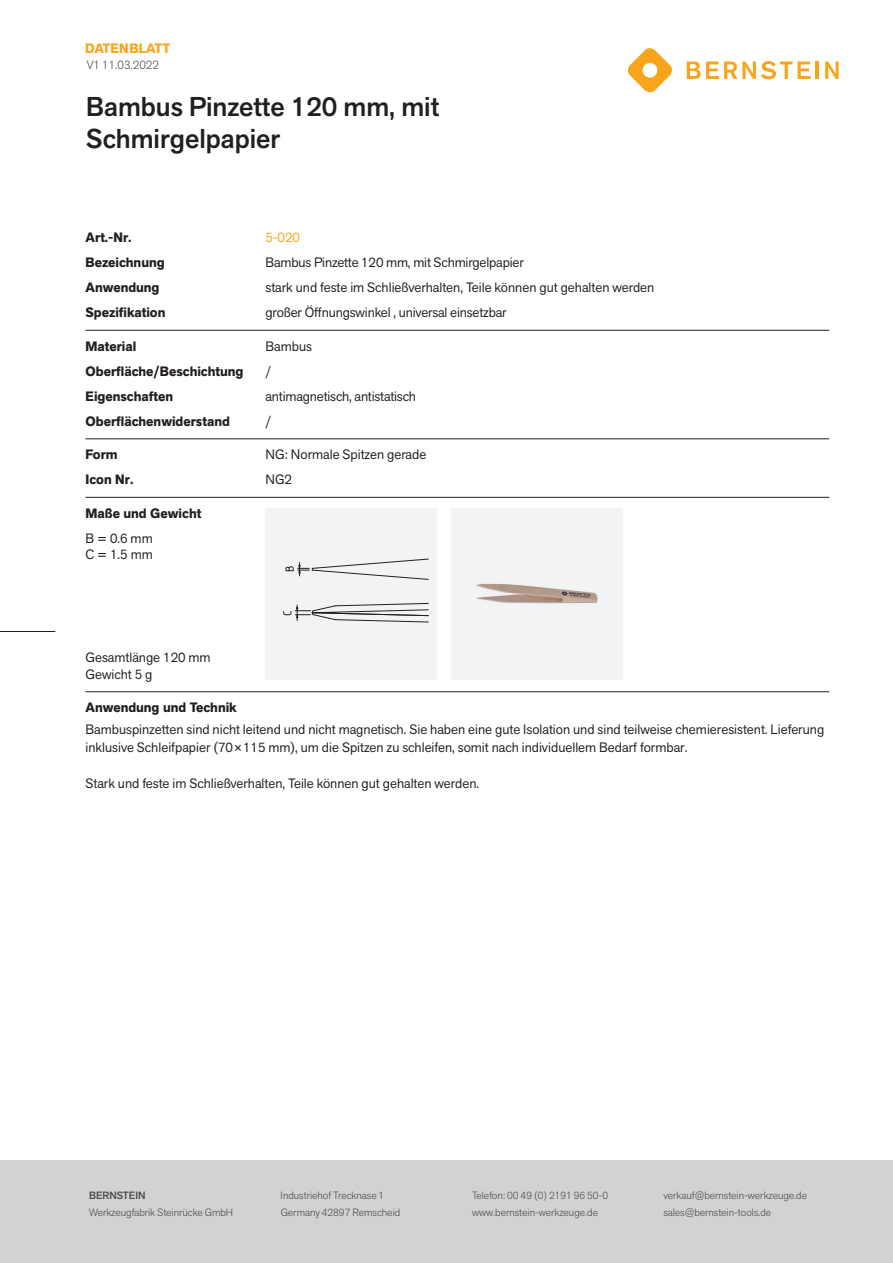
<style>
.page{position:relative;width:893px;height:1263px;background:#fff}
.page>*{position:absolute;margin:0;border:0;box-sizing:border-box;transform-origin:0 0}
.t1{font:500 27px/32.4px "Akzid Grtsk Next";color:#231f20}
.t2{font:13.5px/16.2px "Akzid Grtsk Next";color:#231f20}
.t3{font:700 13.5px "Akzid Grtsk Next";color:#231f20}
.t4{font:700 13.5px "Akzid Grtsk Next";letter-spacing:.01em;color:#f9a51b}
.t5{font:13.5px "Akzid Grtsk Next";color:#f9a51b}
.t6{font:12.6px "ISOCPEUR";color:#000001}
.t7{font:300 12px "Akzid Grtsk Next";color:#4b4c4d}
.t8{font:300 10.5px "Akzid Grtsk Next";color:#4b4c4d}
.t9{font:500 10.5px "Akzid Grtsk Next";color:#4b4c4d}
</style>
<div class="page">
<div style="left:0;top:1161px;width:893px;height:102px;background:#d1d2d4"></div>
<hr style="left:86px;top:330px;width:743px;height:1px;background:#231f20">
<hr style="left:86px;top:439px;width:743px;height:1px;background:#231f20">
<hr style="left:86px;top:497px;width:743px;height:1px;background:#231f20">
<hr style="left:86px;top:691px;width:743px;height:1px;background:#231f20">
<div style="left:451px;top:508px;width:171px;height:171px;background:#f2f3f4"></div>
<img style="left:476px;top:583px;width:122px;height:21px">
<div style="left:266px;top:508px;width:171px;height:172px;background:#f2f3f4"></div>
<svg style="left:298px;top:558px;width:131px;height:22px"></svg>
<svg style="left:295px;top:603px;width:134px;height:20px"></svg>
<svg style="left:627px;top:48px;width:45px;height:45px"></svg>
<svg style="left:687px;top:61px;width:123px;height:18px"></svg>
<hr style="left:815px;top:62px;width:4px;height:17px;background:#f9a51b">
<svg style="left:825px;top:62px;width:14px;height:17px"></svg>
<hr style="left:0;top:631px;width:55px;height:1px;background:#231f20">
<p class="t4" style="left:85px;top:39px;width:87px">DATENBLATT</p>
<p class="t7" style="left:87px;top:57px;width:74px">V1 11.03.2022</p>
<h1 class="t1" style="left:86px;top:90px;width:354px">Bambus Pinzette 120 mm, mit<br>Schmirgelpapier</h1>
<p class="t3" style="left:86px;top:229px;width:48px">Art.-Nr.</p>
<p class="t5" style="left:265px;top:229px;width:36px">5-020</p>
<p class="t3" style="left:86px;top:254px;width:81px">Bezeichnung</p>
<p class="t2" style="left:265px;top:254px;width:260px">Bambus Pinzette 120 mm, mit Schmirgelpapier</p>
<p class="t3" style="left:86px;top:279px;width:76px">Anwendung</p>
<p class="t2" style="left:265px;top:279px;width:390px">stark und feste im Schließverhalten, Teile können gut gehalten werden</p>
<p class="t3" style="left:86px;top:304px;width:81px">Spezifikation</p>
<p class="t2" style="left:265px;top:304px;width:243px">großer Öffnungswinkel , universal einsetzbar</p>
<p class="t3" style="left:86px;top:337px;width:52px">Material</p>
<p class="t2" style="left:265px;top:338px;width:48px">Bambus</p>
<p class="t3" style="left:86px;top:362px;width:159px">Oberfläche/Beschichtung</p>
<p class="t2" style="left:265px;top:363px;width:7px">/</p>
<p class="t3" style="left:86px;top:387px;width:89px">Eigenschaften</p>
<p class="t2" style="left:265px;top:388px;width:152px">antimagnetisch, antistatisch</p>
<p class="t3" style="left:86px;top:412px;width:146px">Oberflächenwiderstand</p>
<p class="t2" style="left:265px;top:413px;width:7px">/</p>
<p class="t3" style="left:86px;top:446px;width:34px">Form</p>
<p class="t2" style="left:265px;top:446px;width:162px">NG: Normale Spitzen gerade</p>
<p class="t3" style="left:86px;top:471px;width:49px">Icon Nr.</p>
<p class="t2" style="left:265px;top:471px;width:28px">NG2</p>
<p class="t3" style="left:86px;top:504px;width:117px">Maße und Gewicht</p>
<p class="t2" style="left:86px;top:530px;width:69px">B = 0.6 mm<br>C = 1.5 mm</p>
<p class="t6" style="left:282px;top:572px;width:8px;rotate:-90deg">B</p>
<p class="t6" style="left:279px;top:615px;width:7px;rotate:-90deg">C</p>
<p class="t2" style="left:86px;top:649px;width:127px">Gesamtlänge 120 mm<br>Gewicht 5 g</p>
<p class="t3" style="left:86px;top:698px;width:153px">Anwendung und Technik</p>
<p class="t2" style="left:86px;top:720px;width:740px;line-height:18px">Bambuspinzetten sind nicht leitend und nicht magnetisch. Sie haben eine gute Isolation und sind teilweise chemieresistent. Lieferung inklusive Schleifpapier (70×115 mm), um die Spitzen zu schleifen, somit nach individuellem Bedarf formbar.</p>
<p class="t2" style="left:86px;top:775px;width:395px">Stark und feste im Schließverhalten, Teile können gut gehalten werden.</p>
<p class="t9" style="left:89px;top:1189px;width:58px">BERNSTEIN</p>
<p class="t8" style="left:281px;top:1189px;width:105px">Industriehof Trecknase 1</p>
<p class="t8" style="left:472px;top:1189px;width:138px">Telefon: 00 49 (0) 2191 96 50-0</p>
<p class="t8" style="left:663px;top:1189px;width:145px">verkauf@bernstein-werkzeuge.de</p>
<p class="t8" style="left:89px;top:1205px;width:145px">Werkzeugfabrik Steinrücke GmbH</p>
<p class="t8" style="left:281px;top:1205px;width:121px">Germany 42897 Remscheid</p>
<p class="t8" style="left:472px;top:1205px;width:127px">www.bernstein-werkzeuge.de</p>
<p class="t8" style="left:663px;top:1205px;width:109px">sales@bernstein-tools.de</p>
</div>
